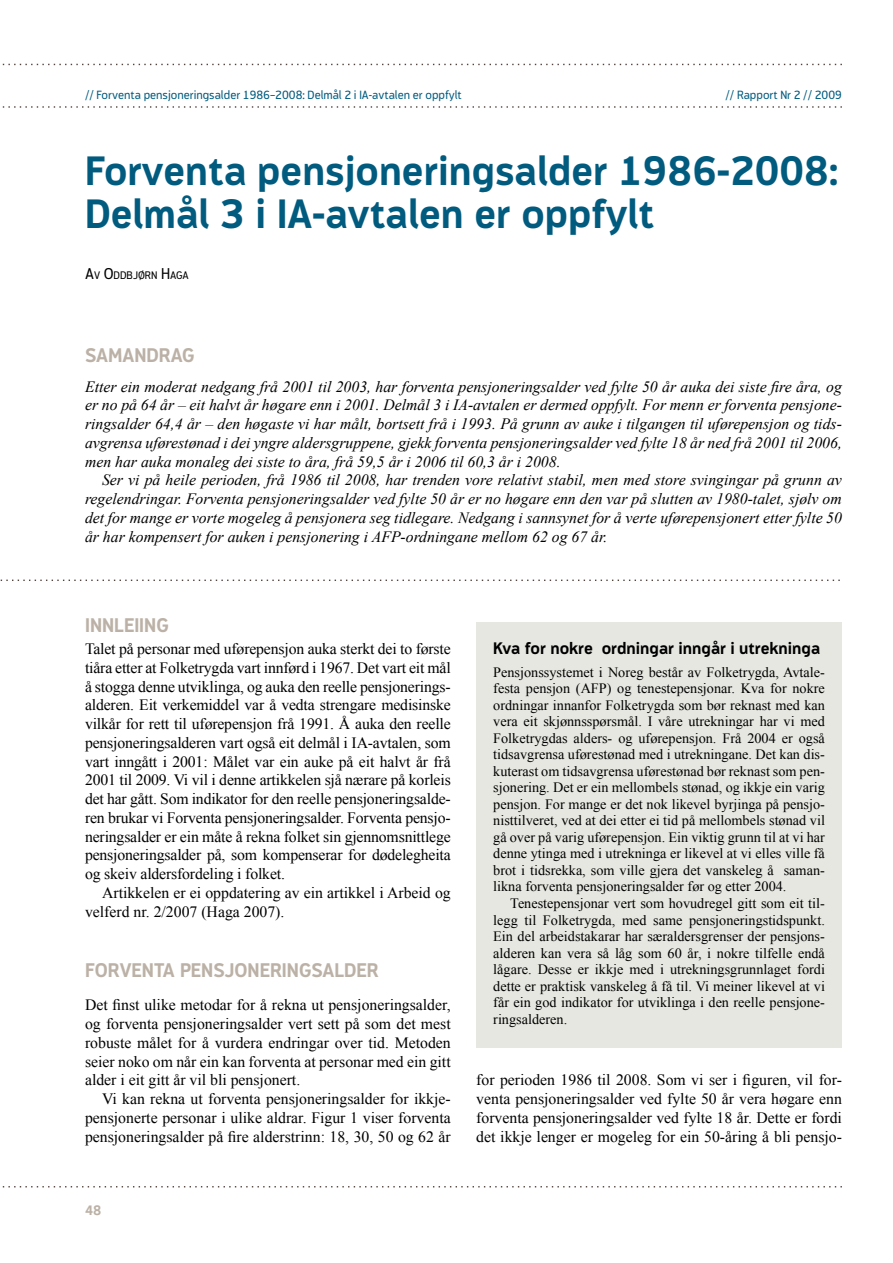
<style>
.page{position:relative;width:893px;height:1263px;background:#fff}
.page>*{position:absolute;margin:0;border:0;box-sizing:border-box;transform-origin:0 0}
.t1{font:700 40.5px/43.5px "Modus";color:#005b7f}
.t2{font:700 19.5px "Modus";color:#bbb1a6}
.t3{font:700 16.5px "Modus";color:#000}
.t4{font:15.75px/18.8px "Times New Roman";color:#000;text-align:justify}
.t5{font:italic 15.75px/18.8px "Times New Roman";color:#000;text-align:justify}
.t6{font:14.25px/16.5px "Times New Roman";color:#000;text-align:justify}
.t7{font:700 13.5px "Modus";color:#bbb1a6}
.t8{font:12px "Modus";color:#005b7f}
.t9{font:10.95px "Modus";color:#000}
.s1{font-size:15.75px}
</style>
<div class="page">
<svg style="left:2px;top:64px;width:840px;height:1px"></svg>
<svg style="left:2px;top:106px;width:840px;height:2px"></svg>
<svg style="left:2px;top:1186px;width:840px;height:1px"></svg>
<svg style="left:0;top:580px;width:840px;height:1px"></svg>
<div style="left:476px;top:622px;width:366px;height:426px;background:#e7e7e1"></div>
<p class="t8" style="left:85px;top:88px;width:378px">// Forventa pensjoneringsalder 1986–2008: Delmål 2 i IA-avtalen er oppfylt</p>
<p class="t8" style="left:726px;top:88px;width:118px">// Rapport Nr 2 // 2009</p>
<h1 class="t1" style="left:85px;top:149px;width:755px">Forventa pensjoneringsalder 1986-2008:<br>Delmål 3 i IA-avtalen er oppfylt</h1>
<p class="t9" style="left:85px;top:269px;width:105px"><span class="s1">A</span>V <span class="s1">O</span>DDBJØRN <span class="s1">H</span>AGA</p>
<p class="t2" style="left:85px;top:344px;width:25px">Samandrag</p>
<p class="t5" style="left:85px;top:376px;width:758px">Etter ein moderat nedgang frå 2001 til 2003, har forventa pensjoneringsalder ved fylte 50 år auka dei siste fire åra, og er no på 64 år – eit halvt år høgare enn i 2001. Delmål 3 i IA-avtalen er dermed oppfylt. For menn er forventa pensjone&shy;ringsalder 64,4 år – den høgaste vi har målt, bortsett frå i 1993. På grunn av auke i tilgangen til uførepensjon og tids&shy;avgrensa uførestønad i dei yngre aldersgruppene, gjekk forventa pensjoneringsalder ved fylte 18 år ned frå 2001 til 2006, men har auka monaleg dei siste to åra, frå 59,5 år i 2006 til 60,3 år i 2008.</p>
<p class="t5" style="left:85px;top:470px;width:758px;text-indent:17px">Ser vi på heile perioden, frå 1986 til 2008, har trenden vore relativt stabil, men med store svingingar på grunn av regelendringar. Forventa pensjoneringsalder ved fylte 50 år er no høgare enn den var på slutten av 1980-talet, sjølv om det for mange er vorte mogeleg å pensjonera seg tidlegare. Nedgang i sannsynet for å verte uførepensjonert etter fylte 50 år har kompensert for auken i pensjonering i AFP-ordningane mellom 62 og 67 år.</p>
<p class="t2" style="left:85px;top:614px;width:16px">Innleiing</p>
<p class="t4" style="left:85px;top:639px;width:367px">Talet på personar med uførepensjon auka sterkt dei to første tiåra etter at Folketrygda vart innførd i 1967. Det vart eit mål å stogga denne utviklinga, og auka den reelle pensjonerings&shy;alderen. Eit verkemiddel var å vedta strengare medisinske vilkår for rett til uførepensjon frå 1991. Å auka den reelle pensjoneringsalderen vart også eit delmål i IA-avtalen, som vart inngått i 2001: Målet var ein auke på eit halvt år frå 2001 til 2009. Vi vil i denne artikkelen sjå nærare på korleis det har gått. Som indikator for den reelle pensjoneringsalde&shy;ren brukar vi Forventa pensjoneringsalder. Forventa pensjo&shy;neringsalder er ein måte å rekna folket sin gjennomsnittlege pensjoneringsalder på, som kompenserar for dødelegheita og skeiv aldersfordeling i folket.</p>
<p class="t4" style="left:85px;top:883px;width:367px;text-indent:17px">Artikkelen er ei oppdatering av ein artikkel i Arbeid og velferd nr. 2/2007 (Haga 2007).</p>
<p class="t2" style="left:85px;top:959px;width:22px">Forventapensjoneringsalder</p>
<p class="t4" style="left:85px;top:995px;width:367px">Det finst ulike metodar for å rekna ut pensjoneringsalder, og forventa pensjoneringsalder vert sett på som det mest robuste målet for å vurdera endringar over tid. Metoden seier noko om når ein kan forventa at personar med ein gitt alder i eit gitt år vil bli pensjonert.</p>
<p class="t4" style="left:85px;top:1089px;width:367px;text-indent:17px">Vi kan rekna ut forventa pensjoneringsalder for ikkje&shy;pensjonerte personar i ulike aldrar. Figur 1 viser forventa pensjoneringsalder på fire alderstrinn: 18, 30, 50 og 62 år</p>
<p class="t7" style="left:85px;top:1203px;width:18px">48</p>
<p class="t3" style="left:493px;top:639px;width:328px">Kva for nokre ordningar inngår i utrekninga</p>
<p class="t6" style="left:493px;top:664px;width:333px">Pensjonssystemet i Noreg består av Folketrygda, Avtale&shy;festa pensjon (AFP) og tenestepensjonar. Kva for nokre ordningar innanfor Folketrygda som bør reknast med kan vera eit skjønnsspørsmål. I våre utrekningar har vi med Folketrygdas alders- og uførepensjon. Frå 2004 er også tidsavgrensa uførestønad med i utrekningane. Det kan dis&shy;kuterast om tidsavgrensa uførestønad bør reknast som pen&shy;sjonering. Det er ein mellombels stønad, og ikkje ein varig pensjon. For mange er det nok likevel byrjinga på pensjo&shy;nisttilveret, ved at dei etter ei tid på mellombels stønad vil gå over på varig uførepensjon. Ein viktig grunn til at vi har denne ytinga med i utrekninga er likevel at vi elles ville få brot i tidsrekka, som ville gjera det vanskeleg å saman&shy;likna forventa pensjoneringsalder før og etter 2004.</p>
<p class="t6" style="left:493px;top:895px;width:333px;text-indent:17px">Tenestepensjonar vert som hovudregel gitt som eit til&shy;legg til Folketrygda, med same pensjoneringstidspunkt.<br>Ein del arbeidstakarar har særaldersgrenser der pensjons&shy;alderen kan vera så låg som 60 år, i nokre tilfelle endå lågare. Desse er ikkje med i utrekningsgrunnlaget fordi dette er praktisk vanskeleg å få til. Vi meiner likevel at vi får ein god indikator for utviklinga i den reelle pensjone&shy;ringsalderen.</p>
<p class="t4" style="left:476px;top:1070px;width:367px">for perioden 1986 til 2008. Som vi ser i figuren, vil for&shy;venta pensjoneringsalder ved fylte 50 år vera høgare enn forventa pensjoneringsalder ved fylte 18 år. Dette er fordi det ikkje lenger er mogeleg for ein 50-åring å bli pensjo-</p>
</div>
